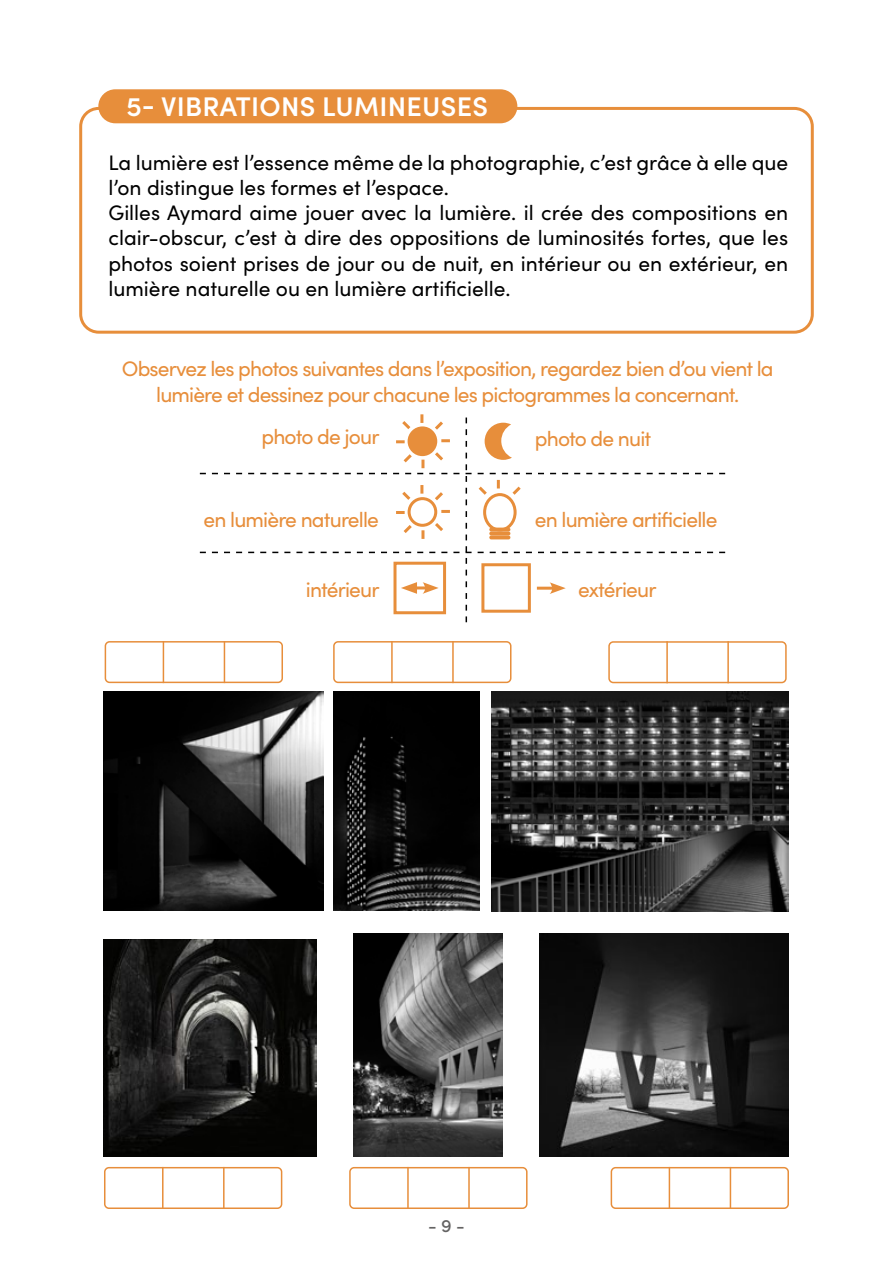
<style>
.page{position:relative;width:893px;height:1263px;background:#fff}
.page>*{position:absolute;margin:0;border:0;box-sizing:border-box;transform-origin:0 0}
.t1{font:600 27px "Sofia Pro";letter-spacing:.01em;color:#fff}
.t2{font:21px/25.2px "Sofia Pro";color:#000}
.t3{font:21px/25.2px "Sofia Pro";letter-spacing:-.04em;color:#e78e3b;text-align:center}
.t4{font:500 18px "Sofia Pro";color:#646363}
</style>
<div class="page">
<div style="left:79px;top:107px;width:735px;height:227px;border:3px solid #e78e3b;border-radius:18px"></div>
<div style="left:98px;top:89px;width:419px;height:34px;background:#e78e3b;border-radius:17px"></div>
<img style="left:539px;top:934px;width:250px;height:223px">
<img style="left:104px;top:939px;width:212px;height:218px">
<img style="left:353px;top:934px;width:149px;height:223px">
<img style="left:492px;top:691px;width:297px;height:220px">
<img style="left:333px;top:691px;width:146px;height:220px">
<img style="left:104px;top:691px;width:219px;height:220px">
<div style="left:105px;top:641px;width:178px;height:42px;border:2px solid #e78e3b;border-radius:4px"></div>
<hr style="left:224px;top:641px;width:1px;height:42px;background:#e78e3b">
<hr style="left:163px;top:641px;width:1px;height:42px;background:#e78e3b">
<div style="left:333px;top:641px;width:178px;height:42px;border:2px solid #e78e3b;border-radius:4px"></div>
<hr style="left:452px;top:641px;width:2px;height:42px;background:#e78e3b">
<hr style="left:391px;top:641px;width:2px;height:42px;background:#e78e3b">
<div style="left:608px;top:641px;width:179px;height:42px;border:2px solid #e78e3b;border-radius:4px"></div>
<hr style="left:727px;top:641px;width:2px;height:42px;background:#e78e3b">
<hr style="left:666px;top:641px;width:2px;height:42px;background:#e78e3b">
<div style="left:104px;top:1167px;width:178px;height:42px;border:2px solid #e78e3b;border-radius:4px"></div>
<hr style="left:223px;top:1167px;width:2px;height:42px;background:#e78e3b">
<hr style="left:162px;top:1167px;width:2px;height:42px;background:#e78e3b">
<div style="left:349px;top:1167px;width:179px;height:42px;border:2px solid #e78e3b;border-radius:4px"></div>
<hr style="left:468px;top:1167px;width:2px;height:42px;background:#e78e3b">
<hr style="left:407px;top:1167px;width:2px;height:42px;background:#e78e3b">
<div style="left:611px;top:1167px;width:178px;height:42px;border:2px solid #e78e3b;border-radius:4px"></div>
<hr style="left:730px;top:1167px;width:1px;height:42px;background:#e78e3b">
<hr style="left:669px;top:1167px;width:1px;height:42px;background:#e78e3b">
<svg style="left:200px;top:414px;width:525px;height:208px"></svg>
<p class="t1" style="left:127px;top:86px;width:363px">5- VIBRATIONS LUMINEUSES</p>
<p class="t2" style="left:108px;top:149px;width:681px">La lumière est l’essence même de la photographie, c’est grâce à elle que l’on distingue les formes et l’espace.<br>Gilles Aymard aime jouer avec la lumière. il crée des compositions en clair-obscur, c’est à dire des oppositions de luminosités fortes, que les photos soient prises de jour ou de nuit, en intérieur ou en extérieur, en lumière naturelle ou en lumière artificielle.</p>
<p class="t3" style="left:122px;top:355px;width:653px">Observez les photos suivantes dans l’exposition, regardez bien d’ou vient la lumière et dessinez pour chacune les pictogrammes la concernant.</p>
<p class="t3" style="left:261px;top:422px;width:120px">photo de jour</p>
<p class="t3" style="left:535px;top:425px;width:118px">photo de nuit</p>
<p class="t3" style="left:204px;top:506px;width:177px">en lumière naturelle</p>
<p class="t3" style="left:535px;top:506px;width:184px">en lumière artificielle</p>
<p class="t3" style="left:306px;top:576px;width:75px">intérieur</p>
<p class="t3" style="left:578px;top:576px;width:80px">extérieur</p>
<p class="t4" style="left:428px;top:1213px;width:38px">- 9 -</p>
</div>
